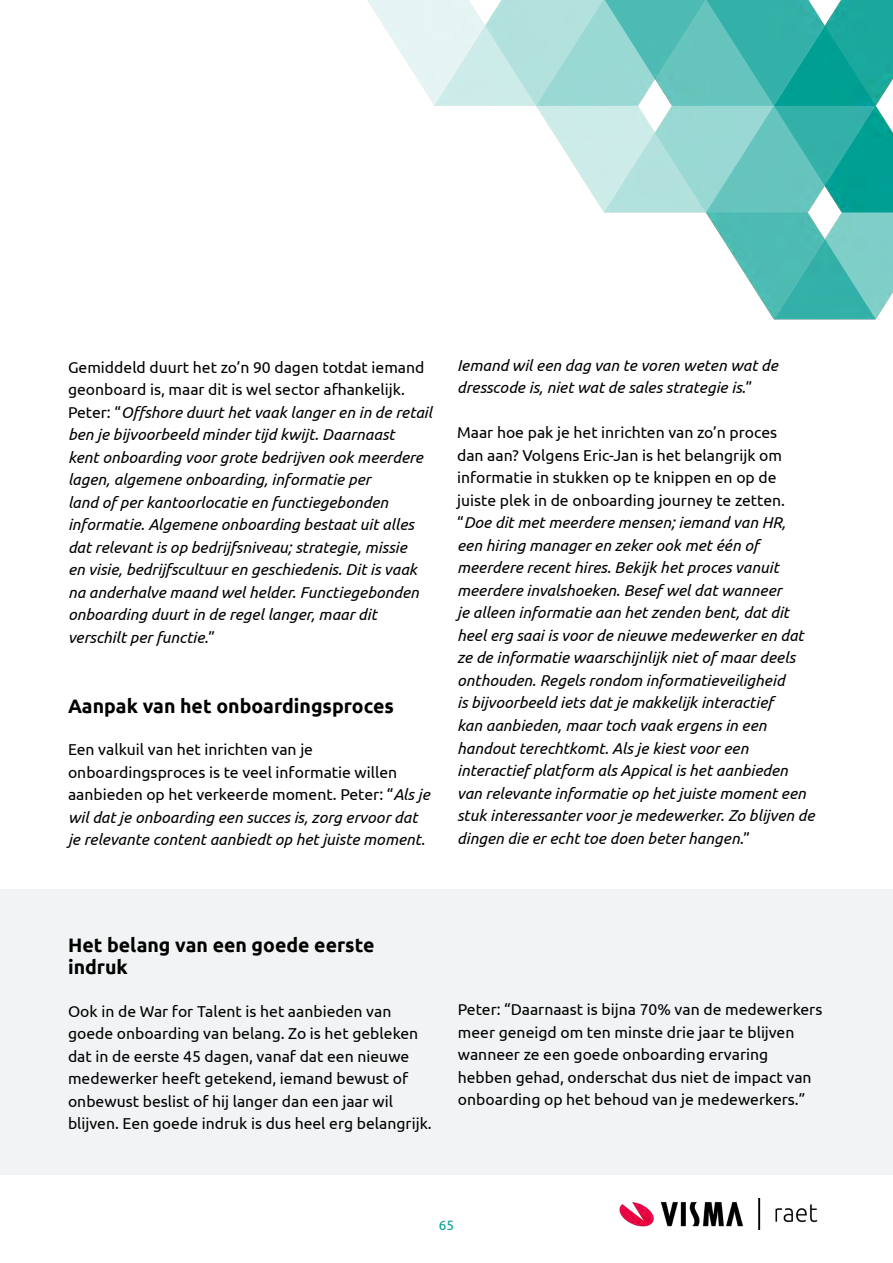
<style>
.page{position:relative;width:893px;height:1263px;background:#fff}
.page>*{position:absolute;margin:0;border:0;box-sizing:border-box;transform-origin:0 0}
.t1{font:700 19.5px/22.5px "Ubuntu";color:#000}
.t2{font:italic 15.75px/22.5px "Ubuntu";color:#000}
.t3{font:15.75px/22.5px "Ubuntu";color:#000}
.t4{font:13.5px "Ubuntu";color:#009f93}
.s1{font-style:normal}
.s2{font-style:italic}
</style>
<div class="page">
<div style="left:0;top:889px;width:893px;height:286px;background:#f1f3f4"></div>
<img style="left:619px;top:1199px;width:199px;height:30px">
<img style="left:367px;top:0;width:526px;height:320px">
<p class="t2" style="left:68px;top:355px;width:366px"><span class="s1">Gemiddeld duurt het zo’n 90 dagen totdat iemand geonboard is, maar dit is wel sector afhankelijk.<br>Peter: “</span>Offshore duurt het vaak langer en in de retail ben je bijvoorbeeld minder tijd kwijt. Daarnaast<br>kent onboarding voor grote bedrijven ook meerdere lagen, algemene onboarding, informatie per<br>land of per kantoorlocatie en functiegebonden informatie. Algemene onboarding bestaat uit alles dat relevant is op bedrijfsniveau; strategie, missie<br>en visie, bedrijfscultuur en geschiedenis. Dit is vaak na anderhalve maand wel helder. Functiegebonden onboarding duurt in de regel langer, maar dit verschilt per functie.<span class="s1">”</span></p>
<p class="t1" style="left:68px;top:694px;width:327px">Aanpak van het onboardingsproces</p>
<p class="t3" style="left:68px;top:738px;width:363px">Een valkuil van het inrichten van je onboardingsproces is te veel informatie willen aanbieden op het verkeerde moment. Peter: “<span class="s2">Als je wil dat je onboarding een succes is, zorg ervoor dat je relevante content aanbiedt op het juiste moment.</span></p>
<p class="t2" style="left:457px;top:353px;width:322px">Iemand wil een dag van te voren weten wat de dresscode is, niet wat de sales strategie is.<span class="s1">”</span></p>
<p class="t2" style="left:457px;top:421px;width:359px"><span class="s1">Maar hoe pak je het inrichten van zo’n proces<br>dan aan? Volgens Eric-Jan is het belangrijk om informatie in stukken op te knippen en op de juiste plek in de onboarding journey te zetten. “</span>Doe dit met meerdere mensen; iemand van HR, een hiring manager en zeker ook met één of meerdere recent hires. Bekijk het proces vanuit meerdere invalshoeken. Besef wel dat wanneer<br>je alleen informatie aan het zenden bent, dat dit heel erg saai is voor de nieuwe medewerker en dat ze de informatie waarschijnlijk niet of maar deels onthouden. Regels rondom informatieveiligheid<br>is bijvoorbeeld iets dat je makkelijk interactief<br>kan aanbieden, maar toch vaak ergens in een handout terechtkomt. Als je kiest voor een interactief platform als Appical is het aanbieden van relevante informatie op het juiste moment een stuk interessanter voor je medewerker. Zo blijven de dingen die er echt toe doen beter hangen.<span class="s1">”</span></p>
<p class="t1" style="left:68px;top:933px;width:308px">Het belang van een goede eerste indruk</p>
<p class="t3" style="left:68px;top:999px;width:365px">Ook in de War for Talent is het aanbieden van goede onboarding van belang. Zo is het gebleken dat in de eerste 45 dagen, vanaf dat een nieuwe medewerker heeft getekend, iemand bewust of onbewust beslist of hij langer dan een jaar wil blijven. Een goede indruk is dus heel erg belangrijk.</p>
<p class="t3" style="left:458px;top:998px;width:366px">Peter: “Daarnaast is bijna 70% van de medewerkers meer geneigd om ten minste drie jaar te blijven wanneer ze een goede onboarding ervaring hebben gehad, onderschat dus niet de impact van onboarding op het behoud van je medewerkers.”</p>
<p class="t4" style="left:439px;top:1217px;width:17px">65</p>
</div>
